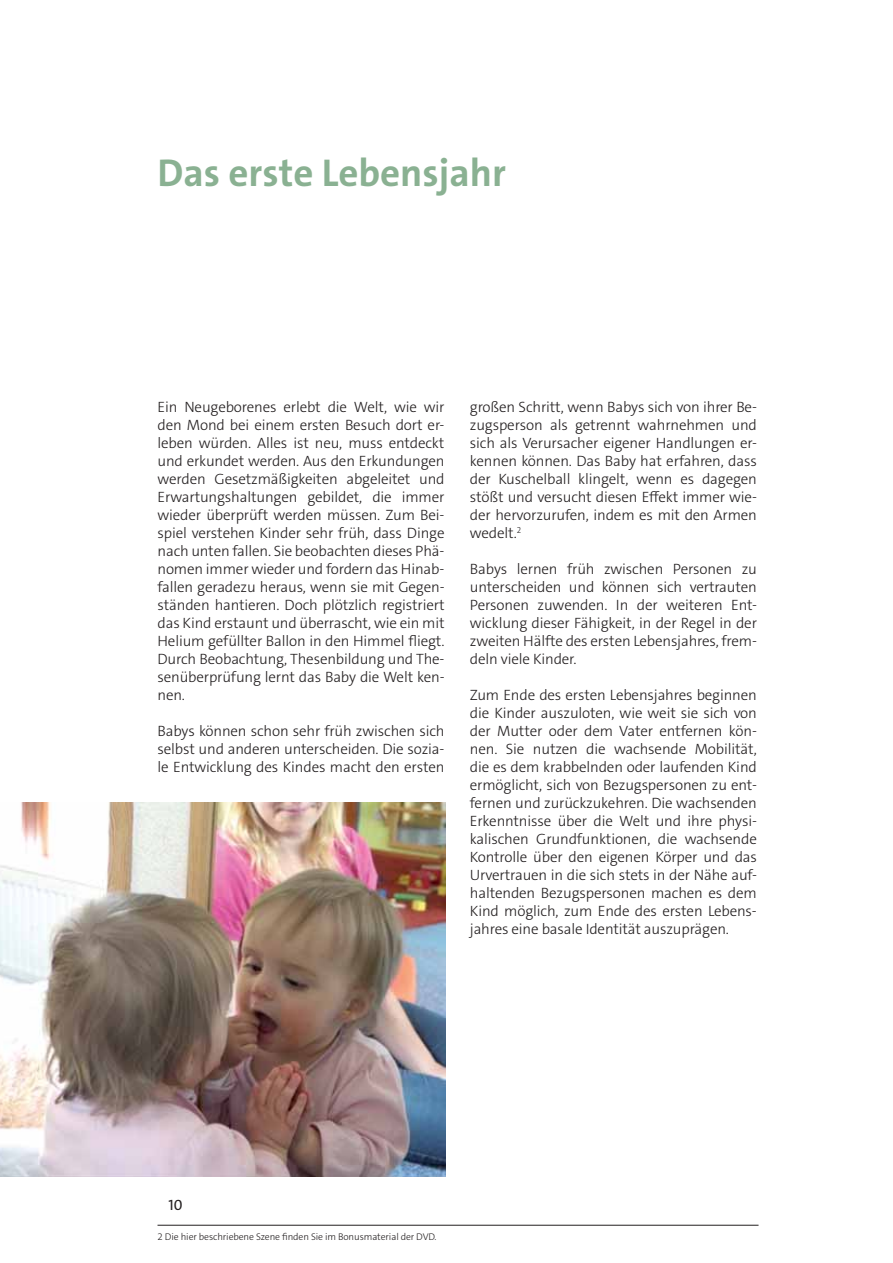
<style>
.page{position:relative;width:893px;height:1263px;background:#fff}
.page>*{position:absolute;margin:0;border:0;box-sizing:border-box;transform-origin:0 0}
.t1{font:700 39px "The Sans C4 s";color:#8ab192}
.t2{font:300 15px/18px "The Sans C4 s";letter-spacing:-.01em;color:#231f20;text-align:justify}
.t3{font:15px "The Sans C4 s";color:#231f20}
.t4{font:300 9.75px "The Sans C4 s";letter-spacing:-.01em;color:#231f20}
</style>
<div class="page">
<img style="left:0;top:802px;width:446px;height:374px">
<hr style="left:158px;top:1225px;width:600px;height:1px;background:#231f20">
<h1 class="t1" style="left:157px;top:158px;width:350px">Das erste Lebensjahr</h1>
<p class="t2" style="left:158px;top:400px;width:289px">Ein Neugeborenes erlebt die Welt, wie wir den Mond bei einem ersten Besuch dort er&shy;leben würden. Alles ist neu, muss entdeckt und erkundet werden. Aus den Erkundungen werden Gesetzmäßigkeiten abgeleitet und Erwartungshaltungen gebildet, die immer wieder überprüft werden müssen. Zum Bei&shy;spiel verstehen Kinder sehr früh, dass Dinge nach unten fallen. Sie beobachten dieses Phä&shy;nomen immer wieder und fordern das Hinab&shy;fallen geradezu heraus, wenn sie mit Gegen&shy;ständen hantieren. Doch plötzlich registriert das Kind erstaunt und überrascht, wie ein mit Helium gefüllter Ballon in den Himmel fliegt.<br>Durch Beobachtung, Thesenbildung und The&shy;senüberprüfung lernt das Baby die Welt ken&shy;nen.</p>
<p class="t2" style="left:158px;top:724px;width:288px">Babys können schon sehr früh zwischen sich selbst und anderen unterscheiden. Die sozia&shy;le Entwicklung des Kindes macht den ersten</p>
<p class="t2" style="left:470px;top:400px;width:289px">großen Schritt, wenn Babys sich von ihrer Be&shy;zugsperson als getrennt wahrnehmen und sich als Verursacher eigener Handlungen er&shy;kennen können. Das Baby hat erfahren, dass der Kuschelball klingelt, wenn es dagegen stößt und versucht diesen Effekt immer wie&shy;der hervorzurufen, indem es mit den Armen wedelt.<sup>2</sup></p>
<p class="t2" style="left:470px;top:562px;width:289px">Babys lernen früh zwischen Personen zu unterscheiden und können sich vertrauten Personen zuwenden. In der weiteren Ent&shy;wicklung dieser Fähigkeit, in der Regel in der zweiten Hälfte des ersten Lebensjahres, frem&shy;deln viele Kinder.</p>
<p class="t2" style="left:470px;top:688px;width:289px">Zum Ende des ersten Lebensjahres beginnen die Kinder auszuloten, wie weit sie sich von der Mutter oder dem Vater entfernen kön&shy;nen. Sie nutzen die wachsende Mobilität, die es dem krabbelnden oder laufenden Kind ermöglicht, sich von Bezugspersonen zu ent&shy;fernen und zurückzukehren. Die wachsenden Erkenntnisse über die Welt und ihre physi&shy;kalischen Grundfunktionen, die wachsende Kontrolle über den eigenen Körper und das Urvertrauen in die sich stets in der Nähe auf&shy;haltenden Bezugspersonen machen es dem Kind möglich, zum Ende des ersten Lebens&shy;jahres eine basale Identität auszuprägen.</p>
<p class="t3" style="left:168px;top:1200px;width:16px">10</p>
<p class="t4" style="left:158px;top:1233px;width:280px">2 Die hier beschriebene Szene finden Sie im Bonusmaterial der DVD.</p>
</div>
